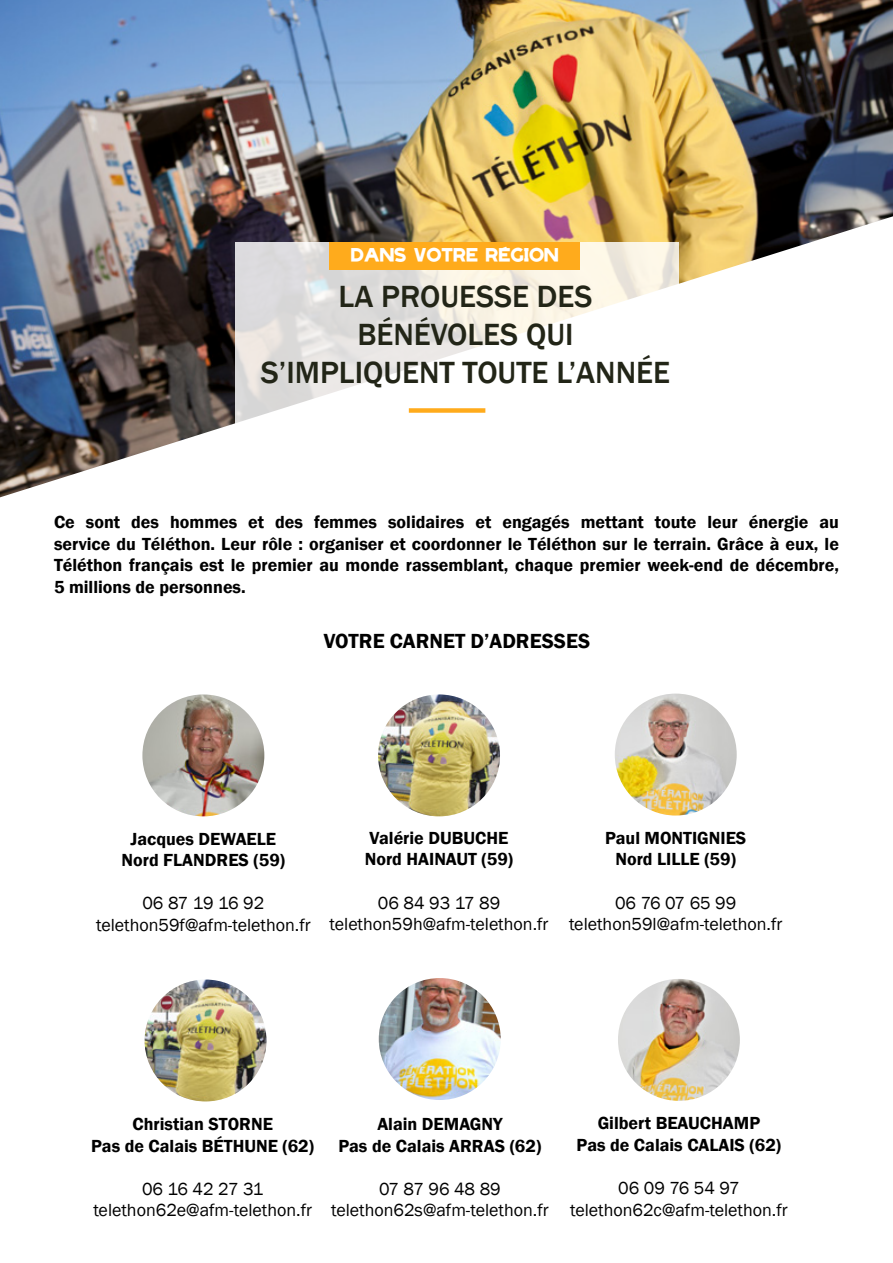
<style>
.page{position:relative;width:893px;height:1263px;background:#fff}
.page>*{position:absolute;margin:0;border:0;box-sizing:border-box;transform-origin:0 0}
.t1{font:500 31.5px/37.8px "Franklin Gothic";color:#222517;text-align:center}
.t2{font:600 21px "Franklin Gothic";color:#000}
.t3{font:600 18px/21.6px "Franklin Gothic";color:#000;text-align:center}
.t4{font:18px/21.6px "Franklin Gothic";color:#000;text-align:center}
.t5{font:700 15px "AFM Telethon";color:#fff}
</style>
<div class="page">
<img style="left:0;top:0;width:893px;height:497px">
<svg style="left:236px;top:242px;width:443px;height:200px"></svg>
<div style="left:329px;top:242px;width:251px;height:28px;background:#ffab1c"></div>
<div style="left:409px;top:408px;width:76px;height:5px;background:#ffab1c"></div>
<img style="left:615px;top:694px;width:122px;height:121px;border-radius:61px">
<img style="left:142px;top:694px;width:122px;height:122px;border-radius:61px">
<img style="left:379px;top:978px;width:122px;height:122px;border-radius:61px">
<img style="left:618px;top:979px;width:122px;height:122px;border-radius:61px">
<img style="left:145px;top:979px;width:121px;height:122px;border-radius:61px">
<img style="left:378px;top:694px;width:122px;height:122px;border-radius:61px">
<p class="t5" style="left:351px;top:249px;width:209px">DANS VOTRE RÉGION</p>
<h1 class="t1" style="left:261px;top:278px;width:411px">LA PROUESSE DES<br>BÉNÉVOLES QUI<br>S’IMPLIQUENT TOUTE L’ANNÉE</h1>
<p class="t3" style="left:54px;top:511px;width:786px;text-align:justify">Ce sont des hommes et des femmes solidaires et engagés mettant toute leur énergie au service du Téléthon. Leur rôle : organiser et coordonner le Téléthon sur le terrain. Grâce à eux, le Téléthon français est le premier au monde rassemblant, chaque premier week-end de décembre, 5 millions de personnes.</p>
<p class="t2" style="left:324px;top:628px;width:268px">VOTRE CARNET D’ADRESSES</p>
<p class="t3" style="left:122px;top:828px;width:165px">Jacques DEWAELE<br>Nord FLANDRES (59)</p>
<p class="t4" style="left:96px;top:893px;width:216px">06 87 19 16 92 telethon59f@afm-telethon.fr</p>
<p class="t3" style="left:365px;top:827px;width:150px;text-align:left">Valérie DUBUCHE<br>Nord HAINAUT (59)</p>
<p class="t4" style="left:330px;top:892px;width:220px">06 84 93 17 89 telethon59h@afm-telethon.fr</p>
<p class="t3" style="left:605px;top:827px;width:143px">Paul MONTIGNIES<br>Nord LILLE (59)</p>
<p class="t4" style="left:569px;top:892px;width:215px">06 76 07 65 99 telethon59l@afm-telethon.fr</p>
<p class="t3" style="left:91px;top:1113px;width:224px">Christian STORNE<br>Pas de Calais BÉTHUNE (62)</p>
<p class="t4" style="left:93px;top:1178px;width:220px">06 16 42 27 31 telethon62e@afm-telethon.fr</p>
<p class="t3" style="left:338px;top:1113px;width:204px">Alain DEMAGNY<br>Pas de Calais ARRAS (62)</p>
<p class="t4" style="left:331px;top:1178px;width:219px">07 87 96 48 89 telethon62s@afm-telethon.fr</p>
<p class="t3" style="left:577px;top:1112px;width:206px">Gilbert BEAUCHAMP<br>Pas de Calais CALAIS (62)</p>
<p class="t4" style="left:570px;top:1177px;width:219px">06 09 76 54 97 telethon62c@afm-telethon.fr</p>
</div>
